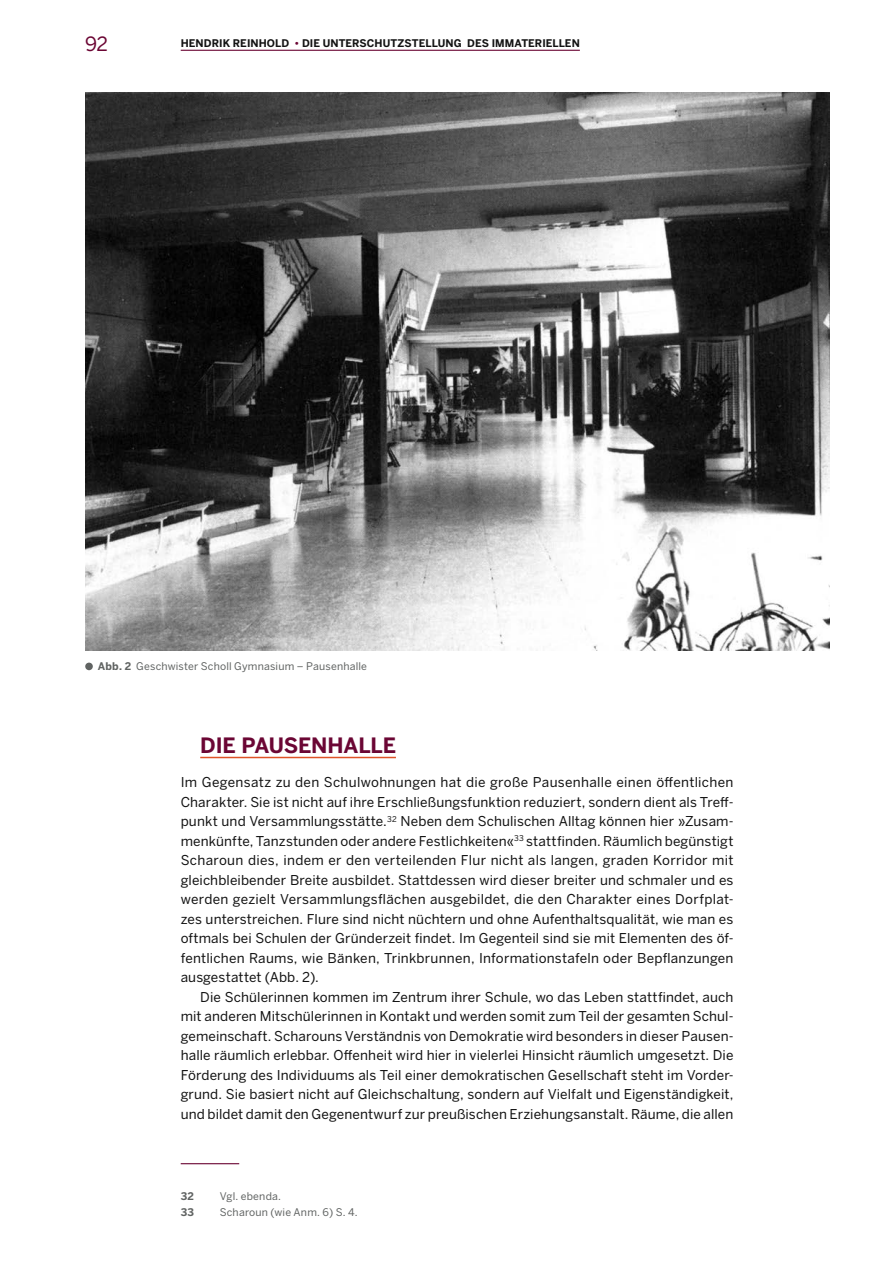
<style>
.page{position:relative;width:893px;height:1263px;background:#fff}
.page>*{position:absolute;margin:0;border:0;box-sizing:border-box;transform-origin:0 0}
.H2_NRW_H2{font:700 21px "Benton Sans";letter-spacing:-.01em;color:#6b0634}
.t1{font:19.5px "Benton Sans";color:#6b0634}
.P_NRW_Fließtext_1_Absatz{font:13.5px/19.5px "Benton Sans";letter-spacing:.015em;color:#121212;text-align:justify}
.P_NRW_Fließtext{font:13.5px/19.5px "Benton Sans";letter-spacing:.01em;color:#121212;text-align:justify}
.P_NRW_Fußnote{font:10.5px "Benton Sans";letter-spacing:.02em;color:#606362}
.t2{font:700 10.5px "Benton Sans";letter-spacing:.01em;color:#121212}
.P_NRW_Fußnote-2{font:700 10.5px "Benton Sans";color:#606362}
.s1{color:#6b0634}
.s2{font-weight:700}
</style>
<div class="page">
<hr style="left:181px;top:50px;width:399px;height:1px;background:#6b0634">
<hr style="left:200px;top:757px;width:196px;height:1px;background:#df5327">
<hr style="left:181px;top:1163px;width:58px;height:1px;background:#6b0634">
<img style="left:85px;top:93px;width:744px;height:557px">
<div style="left:85px;top:663px;width:8px;height:7px;background:#606362;border-radius:50%"></div>
<h2 class="t1" style="left:85px;top:32px;width:25px">92</h2>
<p class="t2" style="left:181px;top:37px;width:16px">HENDRIK</p>
<p class="t2" style="left:233px;top:37px;width:13px">REINHOLD</p>
<p class="t2" style="left:295px;top:37px;width:45px"><span class="s1">•</span> DIE UNTERSCHUTZSTELLUNG</p>
<p class="t2" style="left:467px;top:37px;width:4px">DES</p>
<p class="t2" style="left:492px;top:37px;width:6px">IMMATERIELLEN</p>
<p class="P_NRW_Fußnote" style="left:98px;top:660px;width:271px"><span class="s2">ABB. 2</span> Geschwister Scholl Gymnasium – Pausenhalle</p>
<h2 class="H2_NRW_H2" style="left:200px;top:732px;width:197px">DIE PAUSENHALLE</h2>
<p class="P_NRW_Fließtext_1_Absatz" style="left:181px;top:772px;width:554px">Im Gegensatz zu den Schulwohnungen hat die große Pausenhalle einen öffentlichen Charakter. Sie ist nicht auf ihre Erschließungsfunktion reduziert, sondern dient als Treff&shy;punkt und Versammlungsstätte.<sup>32</sup> Neben dem Schulischen Alltag können hier »Zusam&shy;menkünfte, Tanzstunden oder andere Festlichkeiten«<sup>33</sup> stattfinden. Räumlich begünstigt Scharoun dies, indem er den verteilenden Flur nicht als langen, graden Korridor mit gleichbleibender Breite ausbildet. Stattdessen wird dieser breiter und schmaler und es werden gezielt Versammlungsflächen ausgebildet, die den Charakter eines Dorfplat&shy;zes unterstreichen. Flure sind nicht nüchtern und ohne Aufenthaltsqualität, wie man es oftmals bei Schulen der Gründerzeit findet. Im Gegenteil sind sie mit Elementen des öf&shy;fentlichen Raums, wie Bänken, Trinkbrunnen, Informationstafeln oder Bepflanzungen ausgestattet (Abb. 2).</p>
<p class="P_NRW_Fließtext" style="left:181px;top:987px;width:554px;text-indent:19px">Die Schülerinnen kommen im Zentrum ihrer Schule, wo das Leben stattfindet, auch mit anderen Mitschülerinnen in Kontakt und werden somit zum Teil der gesamten Schul&shy;gemeinschaft. Scharouns Verständnis von Demokratie wird besonders in dieser Pausen&shy;halle räumlich erlebbar. Offenheit wird hier in vielerlei Hinsicht räumlich umgesetzt. Die Förderung des Individuums als Teil einer demokratischen Gesellschaft steht im Vorder&shy;grund. Sie basiert nicht auf Gleichschaltung, sondern auf Vielfalt und Eigenständigkeit, und bildet damit den Gegenentwurf zur preußischen Erziehungsanstalt. Räume, die allen</p>
<p class="P_NRW_Fußnote-2" style="left:181px;top:1189px;width:15px">32</p>
<p class="P_NRW_Fußnote" style="left:220px;top:1189px;width:63px">Vgl. ebenda.</p>
<p class="P_NRW_Fußnote-2" style="left:181px;top:1206px;width:15px">33</p>
<p class="P_NRW_Fußnote" style="left:220px;top:1206px;width:140px">Scharoun (wie Anm. 6) S. 4.</p>
</div>
